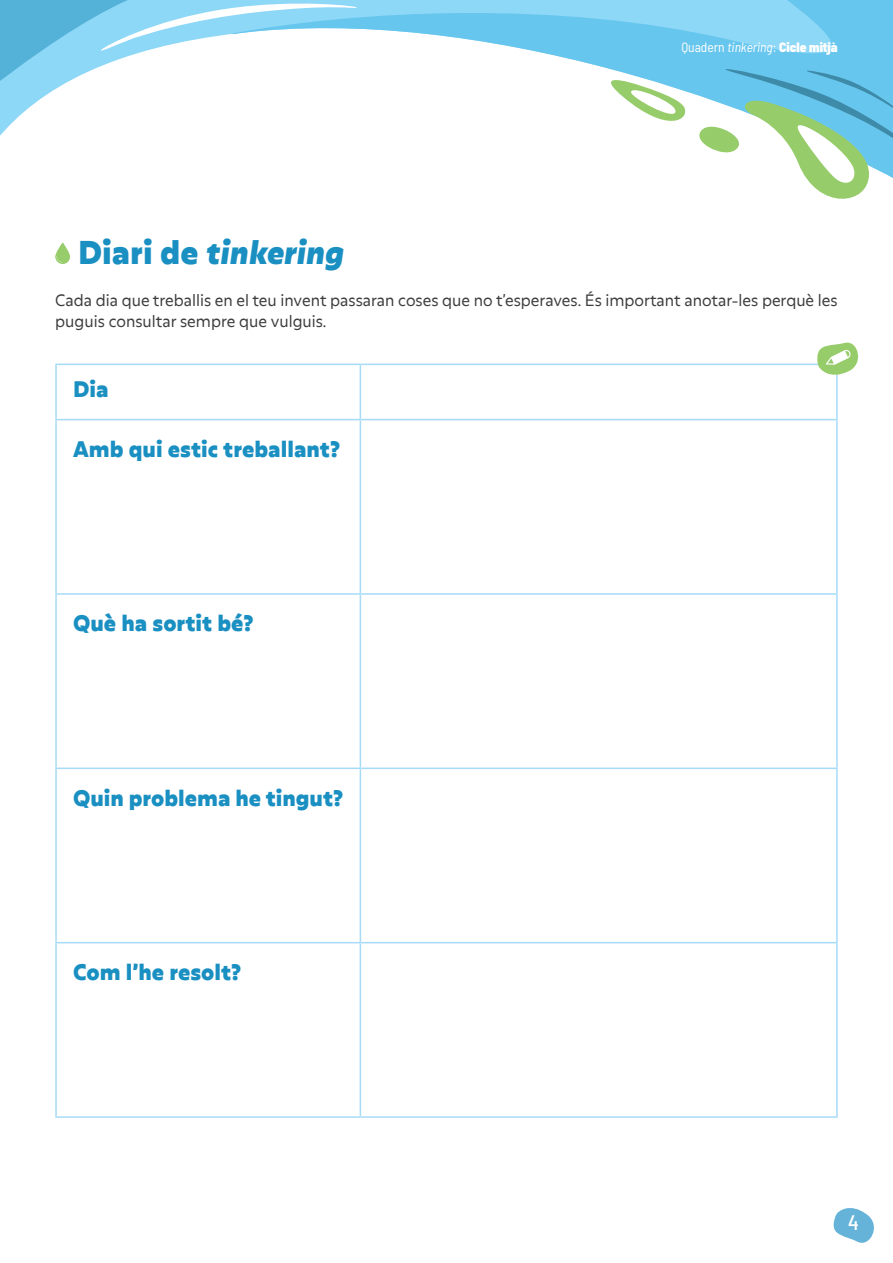
<style>
.page{position:relative;width:893px;height:1263px;background:#fff}
.page>*{position:absolute;margin:0;border:0;box-sizing:border-box;transform-origin:0 0}
.titolet{font:italic 800 33px "Olivetta";color:#1a8fc1}
.titolet_2{font:800 22.5px "Olivetta";color:#1a8fc1}
.t1{font:500 semi-condensed 21px "Barlow";color:#fff}
.text{font:16.5px/21px "Olivetta";color:#3e3e3f}
.t2{font:900 semi-condensed 13.5px "Barlow";color:#fff}
.s1{font-weight:400}
.s2{font-weight:400;font-style:italic}
.s3{font-style:normal}
</style>
<div class="page">
<svg style="left:0;top:0;width:135px;height:136px"></svg>
<svg style="left:362px;top:0;width:531px;height:66px;fill:#67c6ed"></svg>
<svg style="left:98px;top:0;width:264px;height:54px"></svg>
<svg style="left:599px;top:66px;width:294px;height:133px"></svg>
<svg style="left:833px;top:1208px;width:41px;height:35px"></svg>
<svg style="left:55px;top:243px;width:15px;height:21px"></svg>
<hr style="left:55px;top:364px;width:305px;height:1px;background:#a6dbf7">
<hr style="left:55px;top:365px;width:2px;height:54px;background:#a6dbf7">
<hr style="left:360px;top:364px;width:478px;height:1px;background:#a6dbf7">
<hr style="left:360px;top:365px;width:1px;height:54px;background:#a6dbf7">
<hr style="left:836px;top:365px;width:2px;height:54px;background:#a6dbf7">
<hr style="left:55px;top:419px;width:305px;height:1px;background:#a6dbf7">
<hr style="left:55px;top:420px;width:2px;height:173px;background:#a6dbf7">
<hr style="left:360px;top:419px;width:478px;height:1px;background:#a6dbf7">
<hr style="left:360px;top:420px;width:1px;height:173px;background:#a6dbf7">
<hr style="left:836px;top:420px;width:2px;height:173px;background:#a6dbf7">
<hr style="left:55px;top:593px;width:305px;height:2px;background:#a6dbf7">
<hr style="left:55px;top:595px;width:2px;height:172px;background:#a6dbf7">
<hr style="left:360px;top:593px;width:478px;height:2px;background:#a6dbf7">
<hr style="left:360px;top:595px;width:1px;height:172px;background:#a6dbf7">
<hr style="left:836px;top:595px;width:2px;height:172px;background:#a6dbf7">
<hr style="left:55px;top:767px;width:305px;height:2px;background:#a6dbf7">
<hr style="left:55px;top:769px;width:2px;height:173px;background:#a6dbf7">
<hr style="left:360px;top:767px;width:478px;height:2px;background:#a6dbf7">
<hr style="left:360px;top:769px;width:1px;height:173px;background:#a6dbf7">
<hr style="left:836px;top:769px;width:2px;height:173px;background:#a6dbf7">
<hr style="left:55px;top:942px;width:305px;height:1px;background:#a6dbf7">
<hr style="left:55px;top:943px;width:2px;height:173px;background:#a6dbf7">
<hr style="left:360px;top:942px;width:478px;height:1px;background:#a6dbf7">
<hr style="left:360px;top:943px;width:1px;height:173px;background:#a6dbf7">
<hr style="left:836px;top:943px;width:2px;height:173px;background:#a6dbf7">
<hr style="left:55px;top:1116px;width:305px;height:2px;background:#a6dbf7">
<hr style="left:360px;top:1116px;width:478px;height:2px;background:#a6dbf7">
<svg style="left:817px;top:342px;width:42px;height:39px"></svg>
<p class="t2" style="left:681px;top:37px;width:158px"><span class="s1">Quadern</span> <span class="s2">tinkering</span><span class="s1">:</span> Cicle mitjà</p>
<p class="titolet" style="left:78px;top:229px;width:268px"><span class="s3">Diari de</span> tinkering</p>
<p class="text" style="left:55px;top:289px;width:784px">Cada dia que treballis en el teu invent passaran coses que no t’esperaves. És important anotar-les perquè les puguis consultar sempre que vulguis.</p>
<p class="titolet_2" style="left:73px;top:374px;width:37px">Dia</p>
<p class="titolet_2" style="left:73px;top:433px;width:269px">Amb qui estic treballant?</p>
<p class="titolet_2" style="left:73px;top:607px;width:182px">Què ha sortit bé?</p>
<p class="titolet_2" style="left:73px;top:782px;width:272px">Quin problema he tingut?</p>
<p class="titolet_2" style="left:73px;top:956px;width:170px">Com l’he resolt?</p>
<p class="t1" style="left:848px;top:1207px;width:12px">4</p>
</div>
